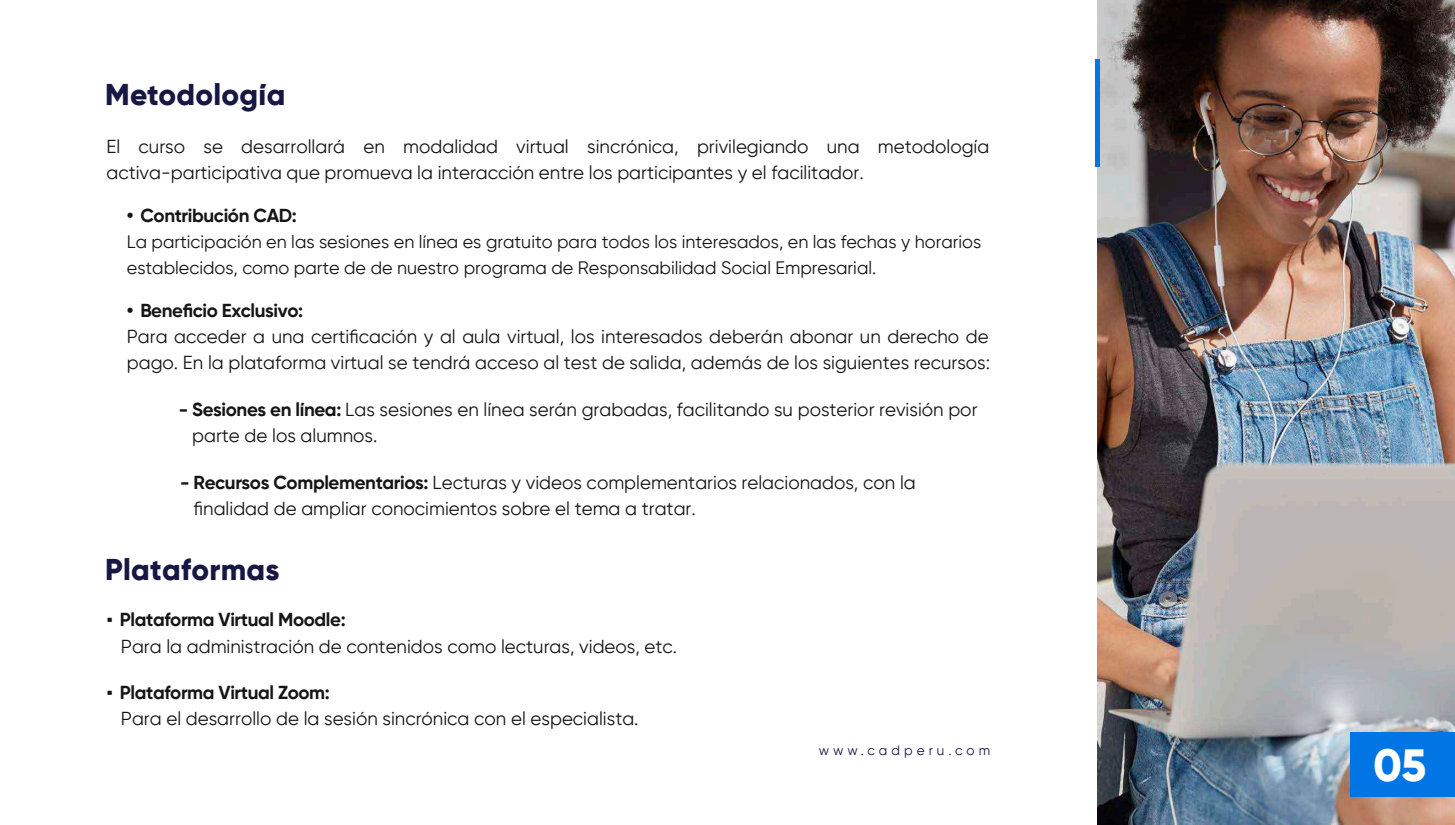
<style>
.page{position:relative;width:1455px;height:825px;background:#fff}
.page>*{position:absolute;margin:0;border:0;box-sizing:border-box;transform-origin:0 0}
.t1{font:800 45px "Gilroy";color:#fff}
.t2{font:800 30px "Gilroy";letter-spacing:.01em;color:#171743}
.t3{font:18.75px/26.2px "Gilroy";color:#151515}
.t4{font:700 18.75px "Gilroy";letter-spacing:-.02em;color:#151515}
.t5{font:18px/26.2px "Gilroy";color:#151515}
.t6{font:13.5px "Gilroy";letter-spacing:.3em;color:#171743}
.s1{font-weight:700}
.s2{font-family:"Times New Roman"}
</style>
<div class="page">
<img style="left:1098px;top:0;width:357px;height:825px">
<div style="left:1095px;top:59px;width:5px;height:107px;background:#0075e3"></div>
<div style="left:1350px;top:732px;width:105px;height:65px;background:#0075e3"></div>
<h2 class="t2" style="left:105px;top:76px;width:182px">Metodología</h2>
<p class="t3" style="left:106px;top:133px;width:884px">El curso se desarrollará en modalidad virtual sincrónica, privilegiando una metodología activa-participativa que promueva la interacción entre los participantes y el facilitador.</p>
<p class="t4" style="left:127px;top:204px;width:172px">• Contribución CAD:</p>
<p class="t5" style="left:127px;top:229px;width:856px">La participación en las sesiones en línea es gratuito para todos los interesados, en las fechas y horarios establecidos, como parte de de nuestro programa de Responsabilidad Social Empresarial.</p>
<p class="t4" style="left:127px;top:298px;width:178px">• Beneficio Exclusivo:</p>
<p class="t3" style="left:127px;top:323px;width:865px">Para acceder a una certificación y al aula virtual, los interesados deberán abonar un derecho de pago. En la plataforma virtual se tendrá acceso al test de salida, además de los siguientes recursos:</p>
<p class="t3" style="left:192px;top:396px;width:787px;text-indent:-14px"><span class="s1">- Sesiones en línea:</span> Las sesiones en línea serán grabadas, facilitando su posterior revisión por parte de los alumnos.</p>
<p class="t3" style="left:194px;top:469px;width:724px;text-indent:-14px"><span class="s1">- Recursos Complementarios:</span> Lecturas y videos complementarios relacionados, con la finalidad de ampliar conocimientos sobre el tema a tratar.</p>
<h2 class="t2" style="left:105px;top:550px;width:176px">Plataformas</h2>
<p class="t3" style="left:121px;top:605px;width:558px;line-height:27.5px;text-indent:-14px"><span class="s2">▪</span> <span class="s1">Plataforma Virtual Moodle:<br></span>Para la administración de contenidos como lecturas, videos, etc.</p>
<p class="t3" style="left:121px;top:680px;width:519px;line-height:26px;text-indent:-14px"><span class="s2">▪</span> <span class="s1">Plataforma Virtual Zoom:<br></span>Para el desarrollo de la sesión sincrónica con el especialista.</p>
<p class="t6" style="left:819px;top:742px;width:173px">www.cadperu.com</p>
<h1 class="t1" style="left:1374px;top:737px;width:54px">05</h1>
</div>
